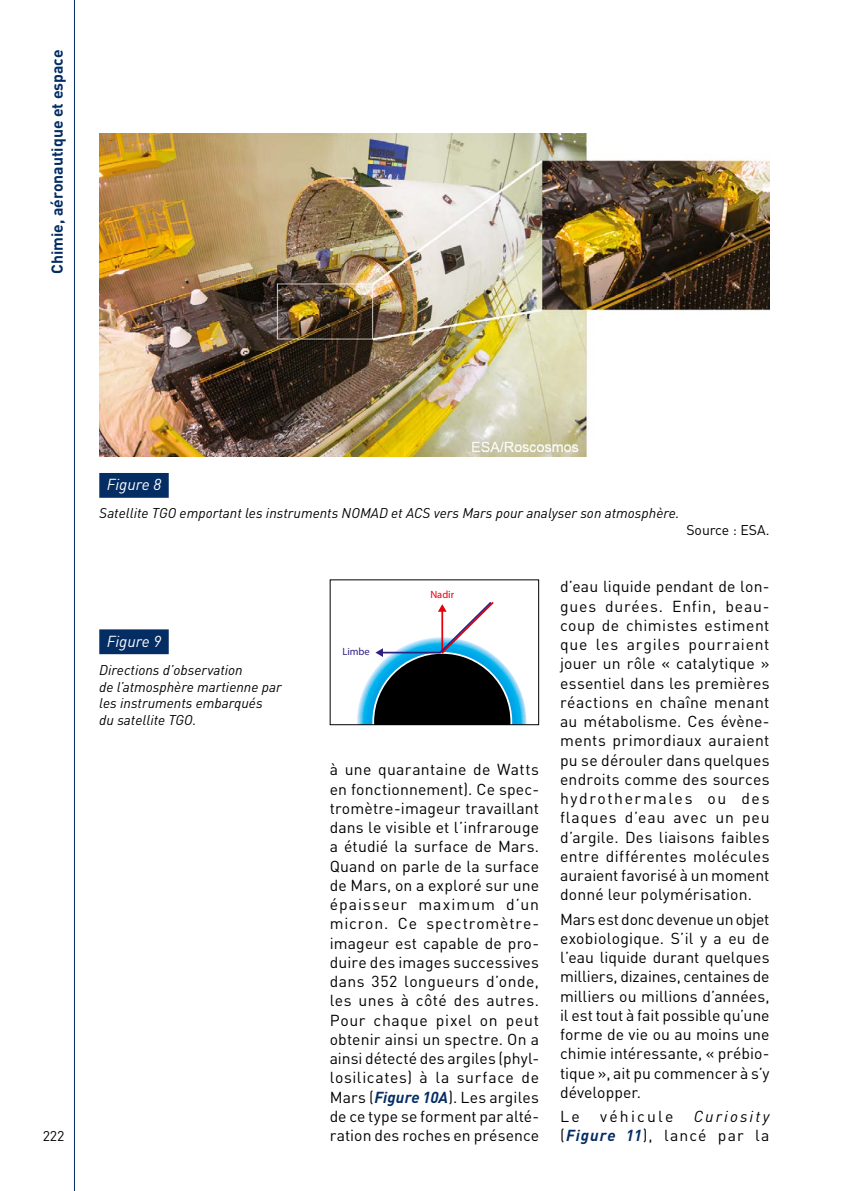
<style>
.page{position:relative;width:844px;height:1191px;background:#fff}
.page>*{position:absolute;margin:0;border:0;box-sizing:border-box;transform-origin:0 0}
.t1{font:15.75px/19.2px "DIN";letter-spacing:.005em;color:#000;text-align:justify}
.t2{font:15.75px/19.2px "DIN";letter-spacing:.07em;color:#000;text-align:right}
.t3{font:700 15.75px "DIN";color:#042d64}
.t4{font:italic 15.75px "DIN";color:#fff}
.t5{font:15.75px "DIN";letter-spacing:.14em;color:#000}
.t6{font:italic 14px/16.8px "DIN";color:#000}
.t7{font:14px "DIN";color:#000}
.t8{font:10.5px "Myriad Pro";color:#e3000b}
.t9{font:10.5px "Myriad Pro";color:#2e2382}
.s1{font-weight:700;font-style:italic;color:#042d64}
.s2{font-style:italic}
</style>
<div class="page">
<svg style="left:74px;top:0;width:1px;height:1191px"></svg>
<div style="left:99px;top:629px;width:70px;height:25px;background:#042d64"></div>
<div style="left:99px;top:473px;width:70px;height:25px;background:#042d64"></div>
<img style="left:99px;top:134px;width:670px;height:322px">
<svg style="left:357px;top:602px;width:169px;height:121px"></svg>
<div style="left:329px;top:579px;width:210px;height:146px;border:1px solid #000"></div>
<p class="t3" style="left:47px;top:274px;width:226px;rotate:-90deg">Chimie, aéronautique et espace</p>
<p class="t7" style="left:43px;top:1127px;width:23px">222</p>
<p class="t4" style="left:107px;top:475px;width:56px">Figure 8</p>
<p class="t6" style="left:99px;top:504px;width:581px">Satellite TGO emportant les instruments NOMAD et ACS vers Mars pour analyser son atmosphère.</p>
<p class="t7" style="left:686px;top:521px;width:85px">Source : ESA.</p>
<p class="t4" style="left:107px;top:631px;width:56px">Figure 9</p>
<p class="t6" style="left:99px;top:661px;width:184px">Directions d’observation<br>de l’atmosphère martienne par les instruments embarqués<br>du satellite TGO.</p>
<p class="t9" style="left:342px;top:644px;width:29px">Limbe</p>
<p class="t8" style="left:430px;top:588px;width:25px">Nadir</p>
<p class="t1" style="left:329px;top:759px;width:211px">à une quarantaine de Watts en fonctionnement). Ce spec&shy;tromètre-imageur travaillant dans le visible et l’infrarouge a étudié la surface de Mars.<br>Quand on parle de la surface de Mars, on a exploré sur une épaisseur maximum d’un micron. Ce spectromètre&shy;imageur est capable de pro&shy;duire des images successives dans 352 longueurs d’onde, les unes à côté des autres.<br>Pour chaque pixel on peut obtenir ainsi un spectre. On a ainsi détecté des argiles (phyl&shy;losilicates) à la surface de Mars (<span class="s1">Figure 10A</span>). Les argiles de ce type se forment par alté&shy;ration des roches en présence</p>
<p class="t1" style="left:560px;top:576px;width:211px">d’eau liquide pendant de lon&shy;gues durées. Enfin, beau&shy;coup de chimistes estiment que les argiles pourraient jouer un rôle « catalytique » essentiel dans les premières réactions en chaîne menant au métabolisme. Ces évène&shy;ments primordiaux auraient pu se dérouler dans quelques endroits comme des sources hydrothermales ou des flaques d’eau avec un peu d’argile. Des liaisons faibles entre différentes molécules auraient favorisé à un moment donné leur polymérisation.</p>
<p class="t1" style="left:560px;top:909px;width:211px">Mars est donc devenue un objet exobiologique. S’il y a eu de l’eau liquide durant quelques milliers, dizaines, centaines de milliers ou millions d’années, il est tout à fait possible qu’une forme de vie ou au moins une chimie intéressante, « prébio&shy;tique », ait pu commencer à s’y développer.</p>
<p class="t1" style="left:560px;top:1106px;width:21px">Le</p>
<p class="t5" style="left:600px;top:1106px;width:75px">véhicule</p>
<p class="t2" style="left:560px;top:1106px;width:211px"><span class="s2">Curiosity<br></span>(<span class="s1">Figure 11</span>), lancé par la</p>
</div>
